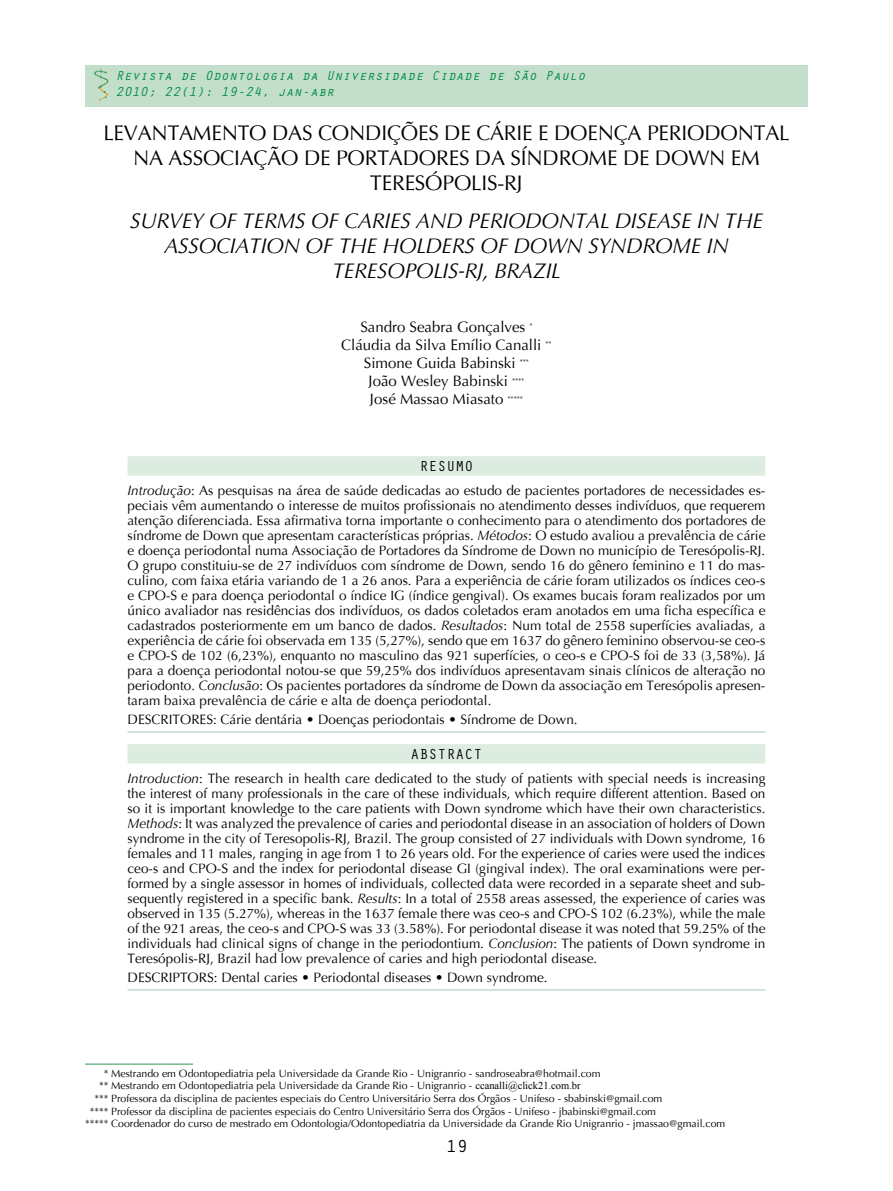
<style>
.page{position:relative;width:893px;height:1191px;background:#fff}
.page>*{position:absolute;margin:0;border:0;box-sizing:border-box;transform-origin:0 0}
.t1{font:italic 21px/25.2px "Optima";letter-spacing:-.01em;color:#000;text-align:center}
.t2{font:21px/25.2px "Optima";letter-spacing:-.01em;color:#000;text-align:center}
.t3{font:18px "Orator Std";color:#000}
.t4{font:15px/18px "Optima";color:#000;text-align:center}
.t5{font:15px "Orator Std";color:#000}
.t6{font:13.5px/15px "Optima";color:#000;text-align:justify}
.t7{font:italic 13.5px/16.2px "Orator Std";color:#008c44}
.t8{font:10.5px/12.6px "Optima";color:#000}
.s1{font-style:italic}
.s2{color:#fff}
.s3{font-family:"Times New Roman"}
</style>
<div class="page">
<div style="left:85px;top:65px;width:723px;height:41px;background:#c3decb"></div>
<img style="left:94px;top:68px;width:15px;height:35px">
<hr style="left:85px;top:1063px;width:108px;height:2px;background:#75b88e">
<div style="left:128px;top:456px;width:637px;height:20px;background:#ddece1"></div>
<hr style="left:128px;top:731px;width:637px;height:2px;background:#c3decb">
<div style="left:128px;top:744px;width:637px;height:19px;background:#ddece1"></div>
<hr style="left:128px;top:989px;width:637px;height:1px;background:#c3decb">
<p class="t7" style="left:116px;top:66px;width:471px">Revista de Odontologia da Universidade Cidade de São Paulo<br>2010; 22(1): 19-24, jan-abr</p>
<h1 class="t2" style="left:103px;top:120px;width:683px">Levantamento das condições de cárie e doença periodontal na associação de portadores da síndrome de Down em<br>Teresópolis-RJ</h1>
<h1 class="t1" style="left:130px;top:208px;width:634px">SURVEY OF TERMS OF CARIES AND PERIODONTAL DISEASE IN THE<br>ASS OCIATION OF THE HOLDERS OF DOWN SYNDROME IN<br>TERESOPOLIS-RJ, BRAZIL</h1>
<p class="t4" style="left:341px;top:319px;width:212px">Sandro Seabra Gonçalves <sup>*<br></sup>Cláudia da Silva Emílio Canalli <sup>**<br></sup>Simone Guida Babinski <sup>***<br></sup>João Wesley Babinski <sup>****<br></sup>José Massao Miasato <sup>*****</sup></p>
<p class="t5" style="left:419px;top:456px;width:55px">RESUMO</p>
<p class="t6" style="left:128px;top:483px;width:639px"><span class="s1">INTRODUÇÃO</span>: As pesquisas na área de saúde dedicadas ao estudo de pacientes portadores de necessidades es&shy;peciais vêm aumentando o interesse de muitos profissionais no atendimento desses indivíduos, que requerem atenção diferenciada. Essa afirmativa torna importante o conhecimento para o atendimento dos portadores de síndrome de Down que apresentam características próprias. <span class="s1">MÉTODOS</span>: O estudo avaliou a prevalência de cárie e doença periodontal numa Associação de Portadores da Síndrome de Down no município de Teresópolis-RJ.<br>O grupo constituiu-se de 27 indivíduos com síndrome de Down, sendo 16 do gênero feminino e 11 do mas&shy;culino, com faixa etária variando de 1 a 26 anos. Para a experiência de cárie foram utilizados os índices ceo-s e CPO-S e para doença periodontal o índice IG (índice gengival). Os exames bucais foram realizados por um único avaliador nas residências dos indivíduos, os dados coletados eram anotados em uma ficha específica e cadastrados posteriormente em um banco de dados. <span class="s1">RESULTADOS</span>: Num total de 2558 superfícies avaliadas, a experiência de cárie foi observada em 135 (5,27%), sendo que em 1637 do gênero feminino observou-se ceo-s e CPO-S de 102 (6,23%), enquanto no masculino das 921 superfícies, o ceo-s e CPO-S foi de 33 (3,58%). Já para a doença periodontal notou-se que 59,25% dos indivíduos apresentavam sinais clínicos de alteração no periodonto. <span class="s1">CONCLUSÃO</span>: Os pacientes portadores da síndrome de Down da associação em Teresópolis apresen&shy;taram baixa prevalência de cárie e alta de doença periodontal.</p>
<p class="t6" style="left:128px;top:712px;width:451px">Descritores: Cárie dentária • Doenças periodontais • Síndrome de Down.</p>
<p class="t5" style="left:410px;top:743px;width:73px">ABSTRACT</p>
<p class="t6" style="left:128px;top:771px;width:639px"><span class="s1">INTRODUCTION</span>: The research in health care dedicated to the study of patients with special needs is increasing the interest of many professionals in the care of these individuals, which require different attention. Based on so it is important knowledge to the care patients with Down syndrome which have their own characteristics.<br><span class="s1">METHODS</span>: It was analyzed the prevalence of caries and periodontal disease in an association of holders of Down syndrome in the city of Teresopolis-RJ, Brazil. The group consisted of 27 individuals with Down syndrome, 16 females and 11 males, ranging in age from 1 to 26 years old. For the experience of caries were used the indices ceo-s and CPO-S and the index for periodontal disease GI (gingival index). The oral examinations were per&shy;formed by a single assessor in homes of individuals, collected data were recorded in a separate sheet and sub&shy;sequently registered in a specific bank. <span class="s1">RESULTS</span>: In a total of 2558 areas assessed, the experience of caries was observed in 135 (5.27%), whereas in the 1637 female there was ceo-s and CPO-S 102 (6.23%), while the male of the 921 areas, the ceo-s and CPO-S was 33 (3.58%). For periodontal disease it was noted that 59.25% of the individuals had clinical signs of change in the periodontium. <span class="s1">CONCLUSION</span>: The patients of Down syndrome in Teresópolis-RJ, Brazil had low prevalence of caries and high periodontal disease.</p>
<p class="t6" style="left:128px;top:970px;width:421px">Descriptors: Dental caries • Periodontal diseases • Down syndrome.</p>
<p class="t8" style="left:85px;top:1067px;width:642px"><span class="s2">****</span>* Mestrando em Odontopediatria pela Universidade da Grande Rio - Unigranrio - sandroseabra@hotmail.com<br><span class="s2">***</span>** Mestrando em Odontopediatria pela Universidade da Grande Rio - Unigranrio - <span class="s3">ccanalli@click21.com.br<br></span><span class="s2">**</span>*** Professora da disciplina de pacientes especiais do Centro Universitário Serra dos Órgãos - Unifeso - sbabinski@gmail.com<br><span class="s2">*</span>**** Professor da disciplina de pacientes especiais do Centro Universitário Serra dos Órgãos - Unifeso - jbabinski@gmail.com<br>***** Coordenador do curso de mestrado em Odontologia/Odontopediatria da Universidade da Grande Rio Unigranrio - jmassao@gmail.com</p>
<h2 class="t3" style="left:446px;top:1133px;width:23px">19</h2>
</div>
